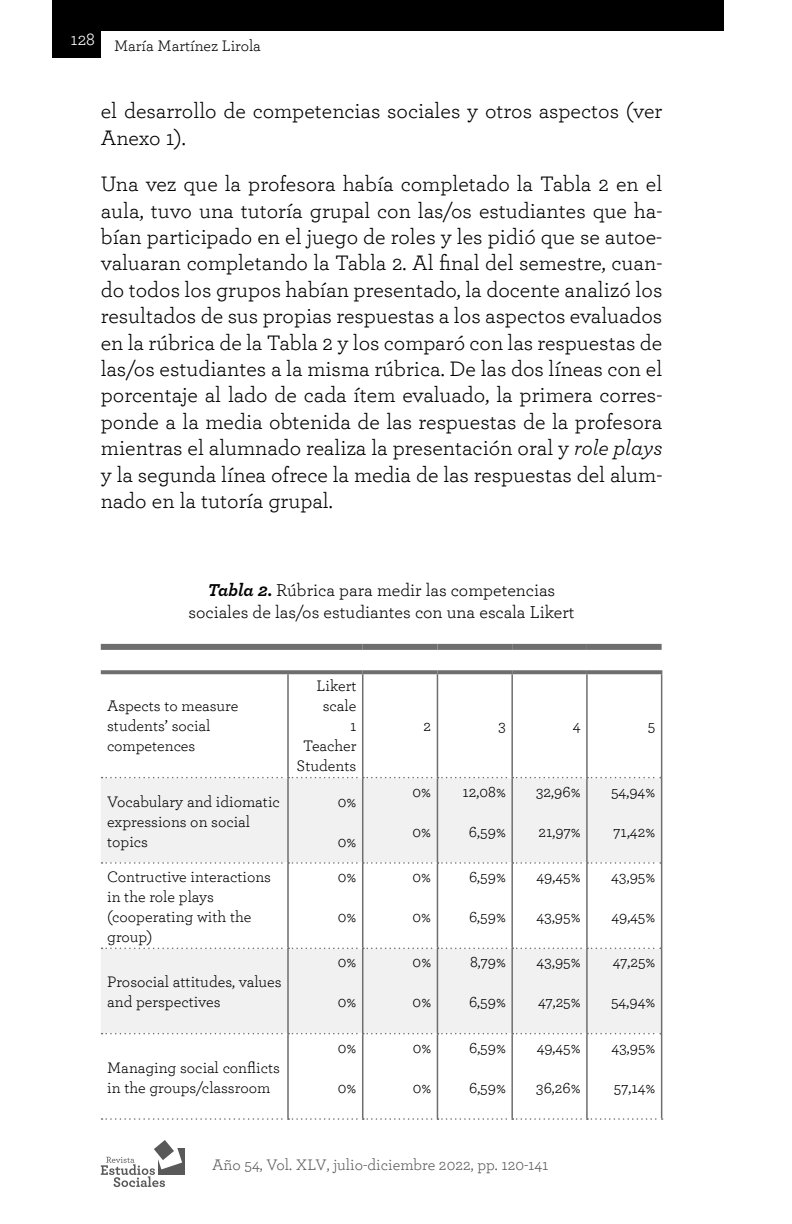
<style>
.page{position:relative;width:792px;height:1224px;background:#fff}
.page>*{position:absolute;margin:0;border:0;box-sizing:border-box;transform-origin:0 0}
.t1{font:22px/26.4px "Archer";color:#000}
.t2{font:18px/21.6px "Archer";color:#000;text-align:center}
.t3{font:18px "Archer";color:#fff}
.t4{font:16px/20px "Archer";color:#000}
.t5{font:16px "Archer";color:#595959}
.s1{font-style:italic}
.s2{font-weight:700;font-style:italic}
</style>
<div class="page">
<div style="left:52px;top:0;width:672px;height:31px;background:#000"></div>
<div style="left:52px;top:0;width:49px;height:57px;background:#000"></div>
<div style="left:159px;top:1148px;width:26px;height:27px;background:#595959"></div>
<svg style="left:101px;top:1140px;width:81px;height:47px"></svg>
<svg style="left:101px;top:778px;width:560px;height:256px;fill:#f1f1f1"></svg>
<div style="left:101px;top:644px;width:187px;height:6px;background:#6e6e6e"></div>
<div style="left:288px;top:644px;width:75px;height:6px;background:#6e6e6e"></div>
<div style="left:363px;top:644px;width:74px;height:6px;background:#6e6e6e"></div>
<div style="left:437px;top:644px;width:75px;height:6px;background:#6e6e6e"></div>
<div style="left:512px;top:644px;width:75px;height:6px;background:#6e6e6e"></div>
<div style="left:587px;top:644px;width:75px;height:6px;background:#6e6e6e"></div>
<hr style="left:362px;top:674px;width:1px;height:103px;background:#6e6e6e">
<hr style="left:437px;top:674px;width:1px;height:103px;background:#6e6e6e">
<hr style="left:287px;top:674px;width:2px;height:103px;background:#6e6e6e">
<hr style="left:287px;top:1034px;width:2px;height:84px;background:#6e6e6e">
<hr style="left:287px;top:949px;width:2px;height:84px;background:#6e6e6e">
<hr style="left:287px;top:864px;width:2px;height:84px;background:#6e6e6e">
<hr style="left:287px;top:778px;width:2px;height:84px;background:#6e6e6e">
<hr style="left:362px;top:778px;width:1px;height:84px;background:#6e6e6e">
<hr style="left:362px;top:864px;width:1px;height:84px;background:#6e6e6e">
<hr style="left:362px;top:949px;width:1px;height:84px;background:#6e6e6e">
<hr style="left:362px;top:1034px;width:1px;height:84px;background:#6e6e6e">
<hr style="left:437px;top:1034px;width:1px;height:84px;background:#6e6e6e">
<hr style="left:437px;top:949px;width:1px;height:84px;background:#6e6e6e">
<hr style="left:437px;top:864px;width:1px;height:84px;background:#6e6e6e">
<hr style="left:437px;top:778px;width:1px;height:84px;background:#6e6e6e">
<hr style="left:511px;top:674px;width:2px;height:103px;background:#6e6e6e">
<hr style="left:511px;top:778px;width:2px;height:84px;background:#6e6e6e">
<hr style="left:511px;top:864px;width:2px;height:84px;background:#6e6e6e">
<hr style="left:511px;top:949px;width:2px;height:84px;background:#6e6e6e">
<hr style="left:511px;top:1034px;width:2px;height:84px;background:#6e6e6e">
<hr style="left:586px;top:1034px;width:2px;height:84px;background:#6e6e6e">
<hr style="left:586px;top:949px;width:2px;height:84px;background:#6e6e6e">
<hr style="left:586px;top:864px;width:2px;height:84px;background:#6e6e6e">
<hr style="left:586px;top:778px;width:2px;height:84px;background:#6e6e6e">
<hr style="left:586px;top:674px;width:2px;height:103px;background:#6e6e6e">
<hr style="left:661px;top:674px;width:1px;height:104px;background:#6e6e6e">
<hr style="left:661px;top:778px;width:1px;height:85px;background:#6e6e6e">
<hr style="left:661px;top:863px;width:1px;height:85px;background:#6e6e6e">
<hr style="left:661px;top:948px;width:1px;height:86px;background:#6e6e6e">
<hr style="left:661px;top:1034px;width:1px;height:84px;background:#6e6e6e">
<svg style="left:101px;top:670px;width:187px;height:4px"></svg>
<svg style="left:288px;top:670px;width:75px;height:4px"></svg>
<svg style="left:363px;top:670px;width:74px;height:4px"></svg>
<svg style="left:437px;top:670px;width:75px;height:4px"></svg>
<svg style="left:512px;top:670px;width:75px;height:4px"></svg>
<svg style="left:587px;top:670px;width:75px;height:4px"></svg>
<svg style="left:102px;top:777px;width:559px;height:1px"></svg>
<svg style="left:102px;top:862px;width:559px;height:2px"></svg>
<svg style="left:102px;top:948px;width:559px;height:1px"></svg>
<svg style="left:102px;top:1033px;width:559px;height:1px"></svg>
<svg style="left:102px;top:1118px;width:561px;height:2px"></svg>
<p class="t3" style="left:71px;top:27px;width:26px">128</p>
<p class="t4" style="left:114px;top:35px;width:148px">María Martínez Lirola</p>
<p class="t1" style="left:101px;top:97px;width:563px">el desarrollo de competencias sociales y otros aspectos (ver<br>Anexo 1).</p>
<p class="t1" style="left:101px;top:170px;width:563px;text-align:justify">Una vez que la profesora había completado la Tabla 2 en el aula, tuvo una tutoría grupal con las/os estudiantes que ha&shy;bían participado en el juego de roles y les pidió que se autoe&shy;valuaran completando la Tabla 2. Al final del semestre, cuan&shy;do todos los grupos habían presentado, la docente analizó los resultados de sus propias respuestas a los aspectos evaluados en la rúbrica de la Tabla 2 y los comparó con las respuestas de las/os estudiantes a la misma rúbrica. De las dos líneas con el porcentaje al lado de cada ítem evaluado, la primera corres&shy;ponde a la media obtenida de las respuestas de la profesora mientras el alumnado realiza la presentación oral y <span class="s1">role plays </span>y la segunda línea ofrece la media de las respuestas del alum&shy;nado en la tutoría grupal.</p>
<p class="t2" style="left:189px;top:578px;width:388px"><span class="s2">Tabla 2.</span> Rúbrica para medir las competencias sociales de las/os estudiantes con una escala Likert</p>
<p class="t4" style="left:107px;top:695px;width:133px">Aspects to measure students’ social competences</p>
<p class="t4" style="left:297px;top:675px;width:61px;text-align:right">Likert scale<br>1<br>Teacher<br>Students</p>
<p class="t4" style="left:107px;top:791px;width:174px">Vocabulary and idiomatic expressions on social topics</p>
<p class="t4" style="left:338px;top:791px;width:20px">0%</p>
<p class="t4" style="left:338px;top:831px;width:20px">0%</p>
<p class="t4" style="left:107px;top:866px;width:165px">Contructive interactions in the role plays (cooperating with the group)</p>
<p class="t4" style="left:338px;top:866px;width:20px">0%</p>
<p class="t4" style="left:338px;top:906px;width:20px">0%</p>
<p class="t4" style="left:107px;top:971px;width:176px">Prosocial attitudes, values and perspectives</p>
<p class="t4" style="left:107px;top:1057px;width:174px">Managing social conflicts in the groups/classroom</p>
<p class="t4" style="left:338px;top:951px;width:20px">0%</p>
<p class="t4" style="left:338px;top:991px;width:20px">0%</p>
<p class="t4" style="left:338px;top:1037px;width:20px">0%</p>
<p class="t4" style="left:338px;top:1077px;width:20px">0%</p>
<p class="t4" style="left:424px;top:715px;width:9px">2</p>
<p class="t4" style="left:498px;top:715px;width:9px">3</p>
<p class="t4" style="left:573px;top:715px;width:9px">4</p>
<p class="t4" style="left:648px;top:715px;width:9px">5</p>
<p class="t4" style="left:413px;top:781px;width:20px">0%</p>
<p class="t4" style="left:413px;top:821px;width:20px">0%</p>
<p class="t4" style="left:413px;top:866px;width:20px">0%</p>
<p class="t4" style="left:413px;top:906px;width:20px">0%</p>
<p class="t4" style="left:413px;top:951px;width:20px">0%</p>
<p class="t4" style="left:413px;top:991px;width:20px">0%</p>
<p class="t4" style="left:413px;top:1037px;width:20px">0%</p>
<p class="t4" style="left:413px;top:1077px;width:20px">0%</p>
<p class="t4" style="left:463px;top:781px;width:45px">12,08%</p>
<p class="t4" style="left:469px;top:821px;width:38px">6,59%</p>
<p class="t4" style="left:469px;top:866px;width:38px">6,59%</p>
<p class="t4" style="left:469px;top:906px;width:38px">6,59%</p>
<p class="t4" style="left:470px;top:951px;width:37px">8,79%</p>
<p class="t4" style="left:469px;top:991px;width:38px">6,59%</p>
<p class="t4" style="left:469px;top:1037px;width:38px">6,59%</p>
<p class="t4" style="left:469px;top:1077px;width:38px">6,59%</p>
<p class="t4" style="left:536px;top:781px;width:46px">32,96%</p>
<p class="t4" style="left:539px;top:821px;width:44px">21,97%</p>
<p class="t4" style="left:537px;top:866px;width:46px">49,45%</p>
<p class="t4" style="left:537px;top:906px;width:46px">43,95%</p>
<p class="t4" style="left:537px;top:951px;width:46px">43,95%</p>
<p class="t4" style="left:538px;top:991px;width:44px">47,25%</p>
<p class="t4" style="left:537px;top:1037px;width:46px">49,45%</p>
<p class="t4" style="left:536px;top:1077px;width:46px">36,26%</p>
<p class="t4" style="left:611px;top:781px;width:46px">54,94%</p>
<p class="t4" style="left:614px;top:821px;width:43px">71,42%</p>
<p class="t4" style="left:611px;top:866px;width:46px">43,95%</p>
<p class="t4" style="left:611px;top:906px;width:46px">49,45%</p>
<p class="t4" style="left:613px;top:951px;width:44px">47,25%</p>
<p class="t4" style="left:611px;top:991px;width:46px">54,94%</p>
<p class="t4" style="left:611px;top:1037px;width:46px">43,95%</p>
<p class="t4" style="left:614px;top:1077px;width:43px">57,14%</p>
<p class="t5" style="left:212px;top:1153px;width:338px">Año 54, Vol. XLV, julio-diciembre 2022, pp. 120-141</p>
</div>
